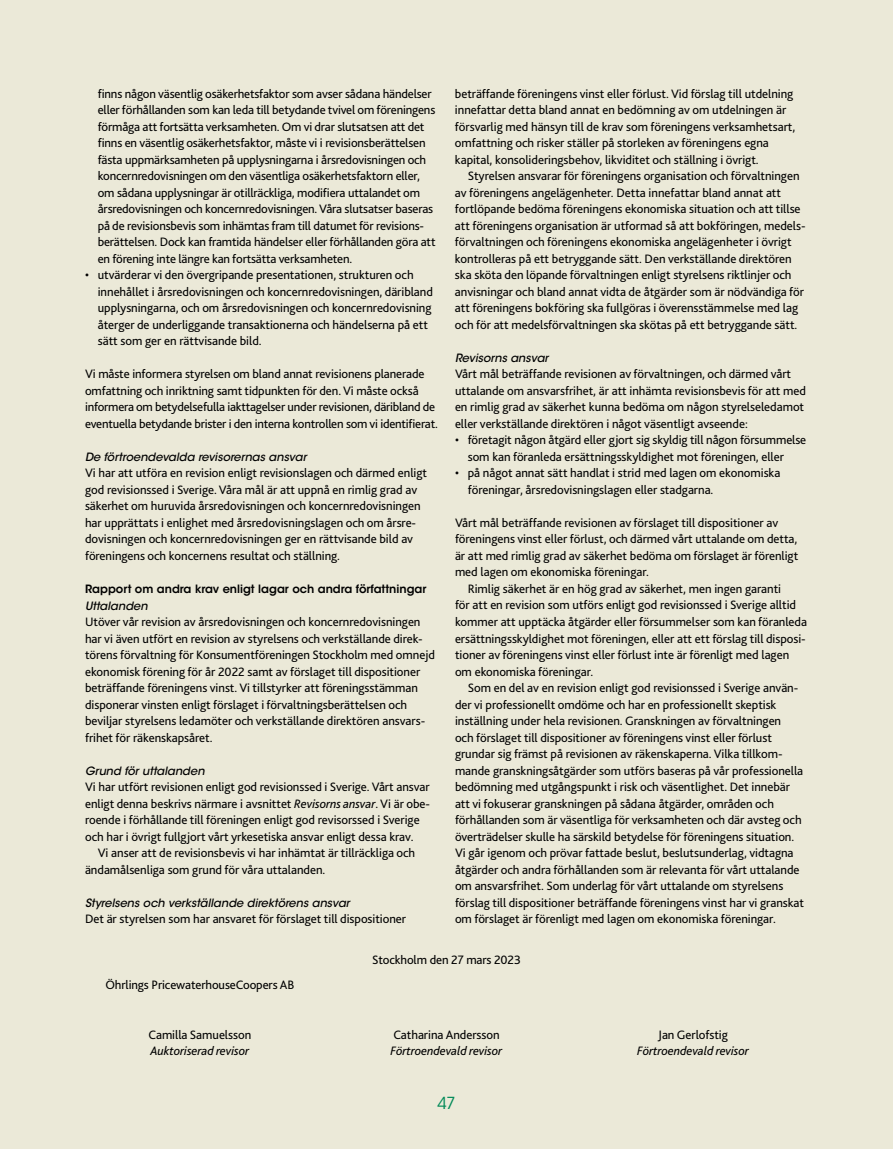
<style>
.page{position:relative;width:893px;height:1149px;background:#fff}
.page>*{position:absolute;margin:0;border:0;box-sizing:border-box;transform-origin:0 0}
.t1{font:16.5px "ITC Avant Garde Std";color:#008957}
.t2{font:12.75px/16.5px "Bliss";letter-spacing:-.005em;color:#000}
.t3{font:italic 12.75px "Bliss";letter-spacing:-.005em;color:#000}
.t4{font:italic 500 11.4px "ITC Avant Garde Std";color:#000}
.t5{font:600 11.4px "ITC Avant Garde Std";color:#000}
.s1{font-style:italic}
</style>
<div class="page">
<div style="left:0;top:0;width:893px;height:1148px;background:#ebe9d8"></div>
<p class="t2" style="left:98px;top:85px;width:339px">finns någon väsentlig osäkerhetsfaktor som avser sådana händelser eller förhållanden som kan leda till betydande tvivel om föreningens förmåga att fortsätta verksamheten. Om vi drar slutsatsen att det finns en väsentlig osäkerhetsfaktor, måste vi i revisionsberättelsen fästa uppmärksamheten på upplysningarna i årsredovisningen och koncernredovisningen om den väsentliga osäkerhetsfaktorn eller, om sådana upplysningar är otillräckliga, modifiera uttalandet om årsredovisningen och koncernredovisningen. Våra slutsatser baseras på de revisionsbevis som inhämtas fram till datumet för revisions&shy;berättelsen. Dock kan framtida händelser eller förhållanden göra att en förening inte längre kan fortsätta verksamheten.</p>
<p class="t2" style="left:98px;top:266px;width:337px;text-indent:-13px">• utvärderar vi den övergripande presentationen, strukturen och innehållet i årsredovisningen och koncernredovisningen, däribland upplysningarna, och om årsredovisningen och koncernredovisning återger de underliggande transaktionerna och händelserna på ett sätt som ger en rättvisande bild.</p>
<p class="t2" style="left:85px;top:365px;width:354px">Vi måste informera styrelsen om bland annat revisionens planerade omfattning och inriktning samt tidpunkten för den. Vi måste också informera om betydelsefulla iakttagelser under revisionen, däribland de eventuella betydande brister i den interna kontrollen som vi identifierat.</p>
<p class="t4" style="left:85px;top:449px;width:223px">De förtroendevalda revisorernas ansvar</p>
<p class="t2" style="left:85px;top:464px;width:344px">Vi har att utföra en revision enligt revisionslagen och därmed enligt god revisionssed i Sverige. Våra mål är att uppnå en rimlig grad av säkerhet om huruvida årsredovisningen och koncernredovisningen har upprättats i enlighet med årsredovisningslagen och om årsre&shy;dovisningen och koncernredovisningen ger en rättvisande bild av föreningens och koncernens resultat och ställning.</p>
<p class="t5" style="left:85px;top:581px;width:343px">Rapport om andra krav enligt lagar och andra författningar</p>
<p class="t4" style="left:85px;top:598px;width:64px">Uttalanden</p>
<p class="t2" style="left:85px;top:613px;width:351px">Utöver vår revision av årsredovisningen och koncernredovisningen har vi även utfört en revision av styrelsens och verkställande direk&shy;törens förvaltning för Konsumentföreningen Stockholm med omnejd ekonomisk förening för år 2022 samt av förslaget till dispositioner beträffande föreningens vinst. Vi tillstyrker att föreningsstämman disponerar vinsten enligt förslaget i förvaltningsberättelsen och beviljar styrelsens ledamöter och verkställande direktören ansvars&shy;frihet för räkenskapsåret.</p>
<p class="t4" style="left:85px;top:763px;width:121px">Grund för uttalanden</p>
<p class="t2" style="left:85px;top:778px;width:346px">Vi har utfört revisionen enligt god revisionssed i Sverige. Vårt ansvar enligt denna beskrivs närmare i avsnittet <span class="s1">Revisorns ansvar</span>. Vi är obe&shy;roende i förhållande till föreningen enligt god revisorssed i Sverige och har i övrigt fullgjort vårt yrkesetiska ansvar enligt dessa krav.</p>
<p class="t2" style="left:85px;top:844px;width:332px;text-indent:13px">Vi anser att de revisionsbevis vi har inhämtat är tillräckliga och ändamålsenliga som grund för våra uttalanden.</p>
<p class="t4" style="left:85px;top:895px;width:266px">Styrelsens och verkställande direktörens ansvar</p>
<p class="t2" style="left:85px;top:910px;width:323px">Det är styrelsen som har ansvaret för förslaget till dispositioner</p>
<p class="t2" style="left:455px;top:85px;width:342px">beträffande föreningens vinst eller förlust. Vid förslag till utdelning innefattar detta bland annat en bedömning av om utdelningen är försvarlig med hänsyn till de krav som föreningens verksamhetsart, omfattning och risker ställer på storleken av föreningens egna kapital, konsolideringsbehov, likviditet och ställning i övrigt.</p>
<p class="t2" style="left:455px;top:167px;width:352px;text-indent:13px">Styrelsen ansvarar för föreningens organisation och förvaltningen av föreningens angelägenheter. Detta innefattar bland annat att fortlöpande bedöma föreningens ekonomiska situation och att tillse att föreningens organisation är utformad så att bokföringen, medels&shy;förvaltningen och föreningens ekonomiska angelägenheter i övrigt kontrolleras på ett betryggande sätt. Den verkställande direktören ska sköta den löpande förvaltningen enligt styrelsens riktlinjer och anvisningar och bland annat vidta de åtgärder som är nödvändiga för att föreningens bokföring ska fullgöras i överensstämmelse med lag och för att medelsförvaltningen ska skötas på ett betryggande sätt.</p>
<p class="t4" style="left:455px;top:350px;width:95px">Revisorns ansvar</p>
<p class="t2" style="left:455px;top:365px;width:353px">Vårt mål beträffande revisionen av förvaltningen, och därmed vårt uttalande om ansvarsfrihet, är att inhämta revisionsbevis för att med en rimlig grad av säkerhet kunna bedöma om någon styrelseledamot eller verkställande direktören i något väsentligt avseende:</p>
<p class="t2" style="left:468px;top:431px;width:340px;text-indent:-13px">• företagit någon åtgärd eller gjort sig skyldig till någon försummelse som kan föranleda ersättningsskyldighet mot föreningen, eller</p>
<p class="t2" style="left:468px;top:464px;width:314px;text-indent:-13px">• på något annat sätt handlat i strid med lagen om ekonomiska föreningar, årsredovisningslagen eller stadgarna.</p>
<p class="t2" style="left:455px;top:514px;width:345px">Vårt mål beträffande revisionen av förslaget till dispositioner av föreningens vinst eller förlust, och därmed vårt uttalande om detta, är att med rimlig grad av säkerhet bedöma om förslaget är förenligt med lagen om ekonomiska föreningar.</p>
<p class="t2" style="left:455px;top:580px;width:354px;text-indent:13px">Rimlig säkerhet är en hög grad av säkerhet, men ingen garanti<br>för att en revision som utförs enligt god revisionssed i Sverige alltid kommer att upptäcka åtgärder eller försummelser som kan föranleda ersättningsskyldighet mot föreningen, eller att ett förslag till disposi&shy;tioner av föreningens vinst eller förlust inte är förenligt med lagen om ekonomiska föreningar.</p>
<p class="t2" style="left:455px;top:679px;width:351px;text-indent:13px">Som en del av en revision enligt god revisionssed i Sverige använ&shy;der vi professionellt omdöme och har en professionellt skeptisk inställning under hela revisionen. Granskningen av förvaltningen<br>och förslaget till dispositioner av föreningens vinst eller förlust grundar sig främst på revisionen av räkenskaperna. Vilka tillkom&shy;mande granskningsåtgärder som utförs baseras på vår professionella bedömning med utgångspunkt i risk och väsentlighet. Det innebär att vi fokuserar granskningen på sådana åtgärder, områden och förhållanden som är väsentliga för verksamheten och där avsteg och överträdelser skulle ha särskild betydelse för föreningens situation.<br>Vi går igenom och prövar fattade beslut, beslutsunderlag, vidtagna åtgärder och andra förhållanden som är relevanta för vårt uttalande om ansvarsfrihet. Som underlag för vårt uttalande om styrelsens förslag till dispositioner beträffande föreningens vinst har vi granskat om förslaget är förenligt med lagen om ekonomiska föreningar.</p>
<p class="t2" style="left:105px;top:976px;width:190px">Öhrlings PricewaterhouseCoopers AB</p>
<p class="t2" style="left:148px;top:1025px;width:104px">Camilla Samuelsson</p>
<p class="t3" style="left:150px;top:1042px;width:101px">Auktoriserad revisor</p>
<p class="t2" style="left:372px;top:951px;width:150px">Stockholm den 27 mars 2023</p>
<p class="t2" style="left:393px;top:1025px;width:108px">Catharina Andersson</p>
<p class="t3" style="left:391px;top:1042px;width:113px">Förtroendevald revisor</p>
<p class="t1" style="left:437px;top:1092px;width:20px">47</p>
<p class="t2" style="left:658px;top:1025px;width:71px">Jan Gerlofstig</p>
<p class="t3" style="left:637px;top:1042px;width:113px">Förtroendevald revisor</p>
</div>
